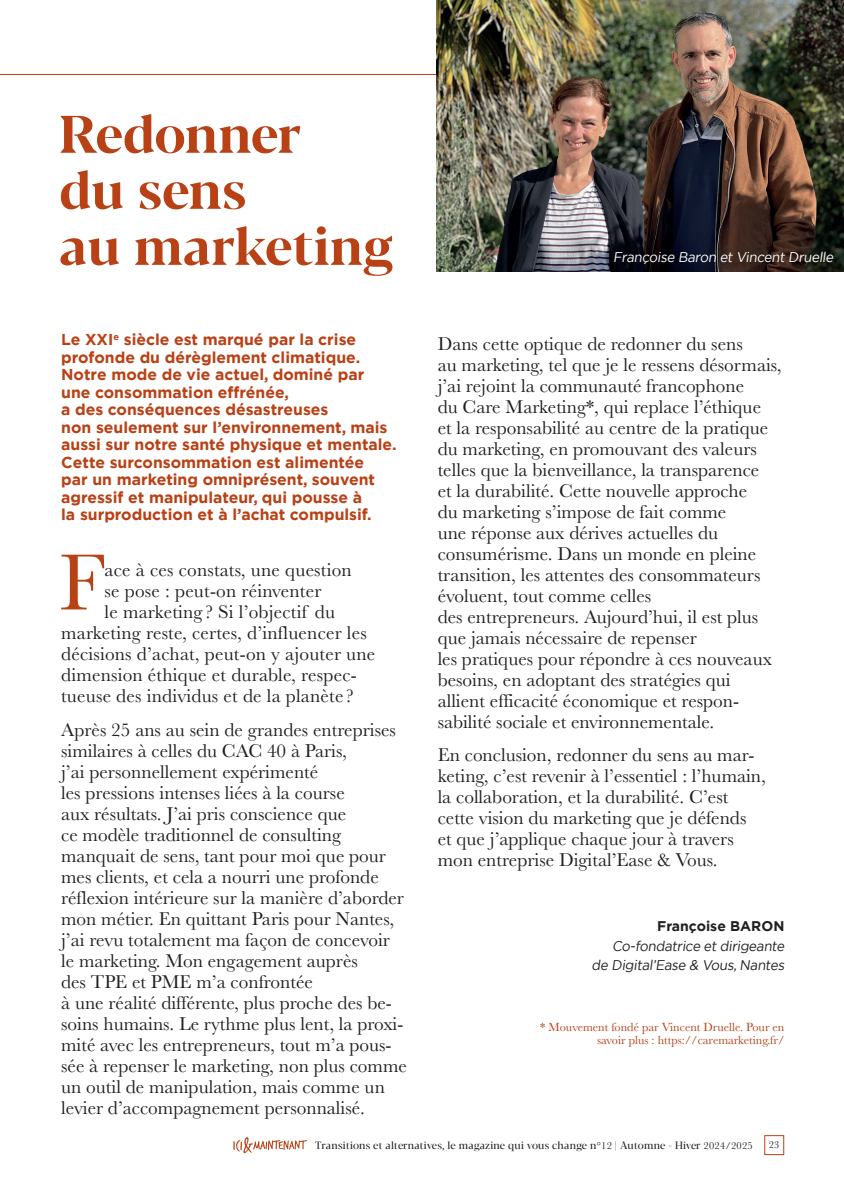
<style>
.page{position:relative;width:844px;height:1191px;background:#fff}
.page>*{position:absolute;margin:0;border:0;box-sizing:border-box;transform-origin:0 0}
.t1{font:82.6px "Baskerville";color:#b94116}
.t2{font:700 52.5px/56px "Blacker Display";color:#b94116}
.t3{font:19.25px/21px "Baskerville";color:#231f20}
.t4{font:700 15.75px/17.5px "Gotham";color:#b94116}
.t5{font:14px/19.2px "Gotham";color:#231f20;text-align:right;scale:.95 1}
.t6{font:14px "Gotham";color:#fff;scale:.95 1}
.t7{font:700 14px "Gotham";color:#231f20}
.t8{font:12.25px/12.2px "Baskerville";color:#b94116;text-align:right}
.t9{font:10.5px "Blacker Display";letter-spacing:.02em;color:#231f20}
.t10{font:10.5px "Baskerville";color:#231f20}
.s1{font-family:"Baskerville"}
</style>
<div class="page">
<div style="left:764px;top:1135px;width:20px;height:20px;background:#fff;border:1px solid #b94116"></div>
<svg style="left:233px;top:1137px;width:74px;height:16px"></svg>
<hr style="left:0;top:74px;width:784px;height:1px;background:#b94116">
<img style="left:437px;top:0;width:406px;height:272px">
<h2 class="t2" style="left:59px;top:109px;width:336px">Redonner<br>du sens<br>au marketing</h2>
<p class="t4" style="left:61px;top:331px;width:337px">Le XXI<sup>e</sup> siècle est marqué par la crise profonde du dérèglement climatique.<br>Notre mode de vie actuel, dominé par une consommation effrénée,<br>a des conséquences désastreuses<br>non seulement sur l’environnement, mais aussi sur notre santé physique et mentale.<br>Cette surconsommation est alimentée<br>par un marketing omniprésent, souvent agressif et manipulateur, qui pousse à<br>la surproduction et à l’achat compulsif.</p>
<h1 class="t1" style="left:59px;top:530px;width:47px">F</h1>
<p class="t3" style="left:105px;top:560px;width:249px">ace à ces constats, une question</p>
<p class="t3" style="left:105px;top:581px;width:218px">se pose : peut-on réinventer</p>
<p class="t3" style="left:105px;top:602px;width:232px">le marketing ? Si l’objectif du</p>
<p class="t3" style="left:61px;top:623px;width:307px">marketing reste, certes, d’influencer les</p>
<p class="t3" style="left:61px;top:644px;width:315px">décisions d’achat, peut-on y ajouter une</p>
<p class="t3" style="left:61px;top:665px;width:297px">dimension éthique et durable, respec-</p>
<p class="t3" style="left:61px;top:686px;width:294px">tueuse des individus et de la planète ?</p>
<p class="t3" style="left:61px;top:719px;width:347px">Après 25 ans au sein de grandes entreprises similaires à celles du CAC 40 à Paris,<br>j’ai personnellement expérimenté<br>les pressions intenses liées à la course<br>aux résultats. J’ai pris conscience que<br>ce modèle traditionnel de consulting manquait de sens, tant pour moi que pour mes clients, et cela a nourri une profonde réflexion intérieure sur la manière d’aborder mon métier. En quittant Paris pour Nantes, j’ai revu totalement ma façon de concevoir le marketing. Mon engagement auprès<br>des TPE et PME m’a confrontée<br>à une réalité différente, plus proche des be&shy;soins humains. Le rythme plus lent, la proxi&shy;mité avec les entrepreneurs, tout m’a pous&shy;sée à repenser le marketing, non plus comme un outil de manipulation, mais comme un levier d’accompagnement personnalisé.</p>
<p class="t6" style="left:613px;top:248px;width:236px">Françoise Baron et Vincent Druelle</p>
<p class="t3" style="left:437px;top:333px;width:345px">Dans cette optique de redonner du sens<br>au marketing, tel que je le ressens désormais, j’ai rejoint la communauté francophone<br>du Care Marketing*, qui replace l’éthique<br>et la responsabilité au centre de la pratique du marketing, en promouvant des valeurs telles que la bienveillance, la transparence<br>et la durabilité. Cette nouvelle approche<br>du marketing s’impose de fait comme<br>une réponse aux dérives actuelles du consumérisme. Dans un monde en pleine transition, les attentes des consommateurs évoluent, tout comme celles<br>des entrepreneurs. Aujourd’hui, il est plus que jamais nécessaire de repenser<br>les pratiques pour répondre à ces nouveaux besoins, en adoptant des stratégies qui allient efficacité économique et respon&shy;sabilité sociale et environnementale.</p>
<p class="t3" style="left:437px;top:745px;width:330px">En conclusion, redonner du sens au mar&shy;keting, c’est revenir à l’essentiel : l’humain, la collaboration, et la durabilité. C’est cette vision du marketing que je défends<br>et que j’applique chaque jour à travers mon entreprise Digital’Ease &amp; Vous.</p>
<p class="t7" style="left:657px;top:917px;width:129px">Françoise BARON</p>
<p class="t5" style="left:591px;top:935px;width:207px">Co-fondatrice et dirigeante de Digital’Ease &amp; Vous,Nantes</p>
<p class="t8" style="left:540px;top:1021px;width:245px">* Mouvement fondé par Vincent Druelle. Pour en savoir plus : https://caremarketing.fr/</p>
<p class="t9" style="left:315px;top:1138px;width:439px">Transitions et alternatives, le magazine qui vous change n<span class="s1">°12</span> | Automne - Hiver <span class="s1">2024/2025</span></p>
<p class="t10" style="left:768px;top:1138px;width:12px">23</p>
</div>
